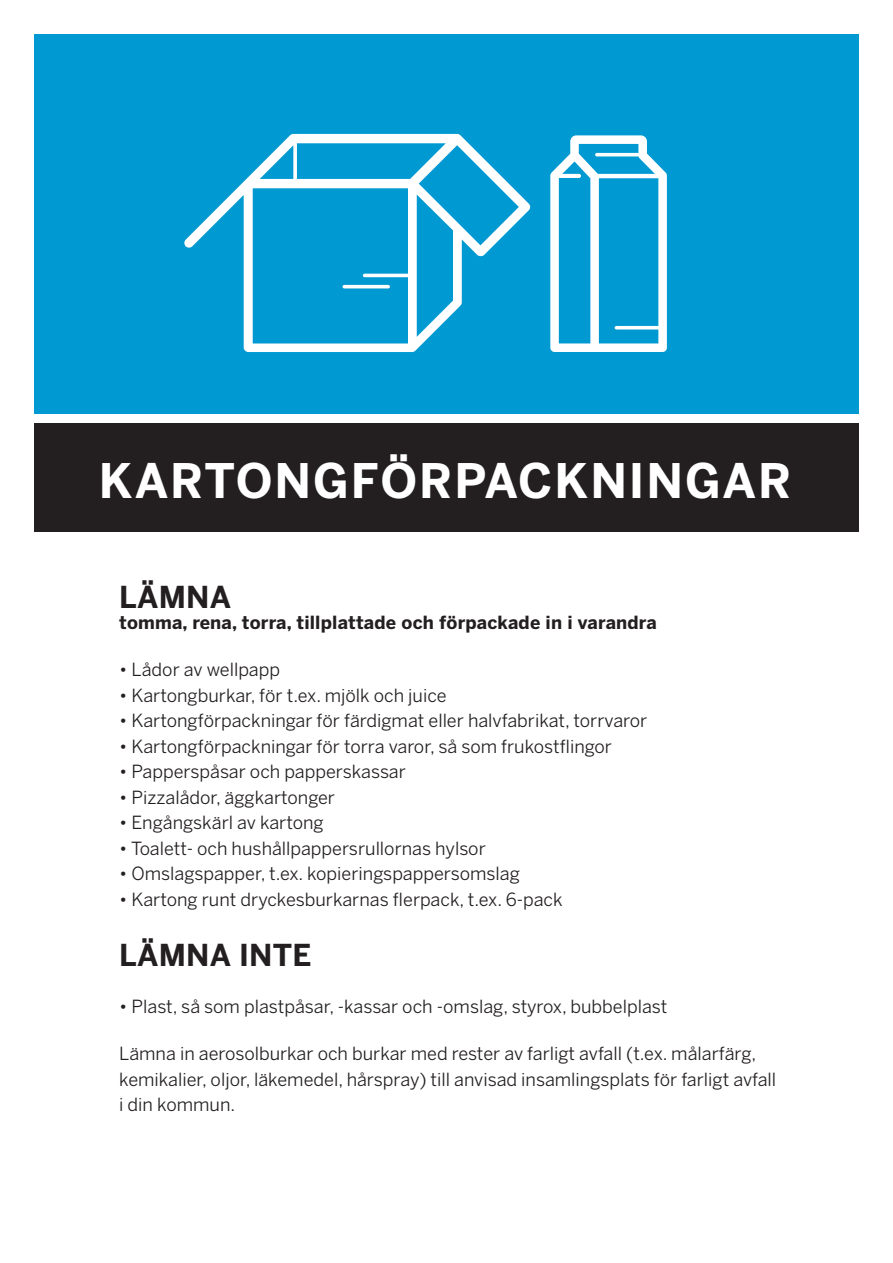
<style>
.page{position:relative;width:893px;height:1263px;background:#fff}
.page>*{position:absolute;margin:0;border:0;box-sizing:border-box;transform-origin:0 0}
.t1{font:700 47.25px "Benton Sans";letter-spacing:.04em;color:#fff}
.t2{font:700 30px "Benton Sans";letter-spacing:.01em;color:#231f20}
.t3{font:18px/25.5px "Benton Sans";color:#231f20}
.t4{font:700 18px "Benton Sans";letter-spacing:.01em;color:#231f20}
</style>
<div class="page">
<div style="left:34px;top:423px;width:825px;height:108px;background:#231f20"></div>
<div style="left:34px;top:34px;width:825px;height:380px;background:#0099d2"></div>
<svg style="left:184px;top:134px;width:346px;height:218px"></svg>
<svg style="left:550px;top:135px;width:117px;height:217px"></svg>
<h1 class="t1" style="left:99px;top:452px;width:694px">KARTONGFÖRPACKNINGAR</h1>
<h2 class="t2" style="left:119px;top:579px;width:114px">LÄMNA</h2>
<p class="t4" style="left:119px;top:612px;width:539px">tomma, rena, torra, tillplattade och förpackade in i varandra</p>
<p class="t3" style="left:119px;top:657px;width:162px">• Lådor av wellpapp</p>
<p class="t3" style="left:119px;top:682px;width:329px">• Kartongburkar, för t.ex. mjölk och juice</p>
<p class="t3" style="left:119px;top:708px;width:530px">• Kartongförpackningar för färdigmat eller halvfabrikat, torrvaror</p>
<p class="t3" style="left:119px;top:733px;width:494px">• Kartongförpackningar för torra varor, så som frukostflingor</p>
<p class="t3" style="left:119px;top:759px;width:288px">• Papperspåsar och papperskassar</p>
<p class="t3" style="left:119px;top:784px;width:217px">• Pizzalådor, äggkartonger</p>
<p class="t3" style="left:119px;top:810px;width:206px">• Engångskärl av kartong</p>
<p class="t3" style="left:119px;top:835px;width:368px">• Toalett- och hushållpappersrullornas hylsor</p>
<p class="t3" style="left:119px;top:861px;width:402px">• Omslagspapper, t.ex. kopieringspappersomslag</p>
<p class="t3" style="left:119px;top:886px;width:445px">• Kartong runt dryckesburkarnas flerpack, t.ex. 6-pack</p>
<h2 class="t2" style="left:119px;top:937px;width:194px">LÄMNA INTE</h2>
<p class="t3" style="left:119px;top:993px;width:550px">• Plast, så som plastpåsar, -kassar och -omslag, styrox, bubbelplast</p>
<p class="t3" style="left:119px;top:1041px;width:659px">Lämna in aerosolburkar och burkar med rester av farligt avfall (t.ex. målarfärg, kemikalier, oljor, läkemedel, hårspray) till anvisad insamlingsplats för farligt avfall i din kommun.</p>
</div>
